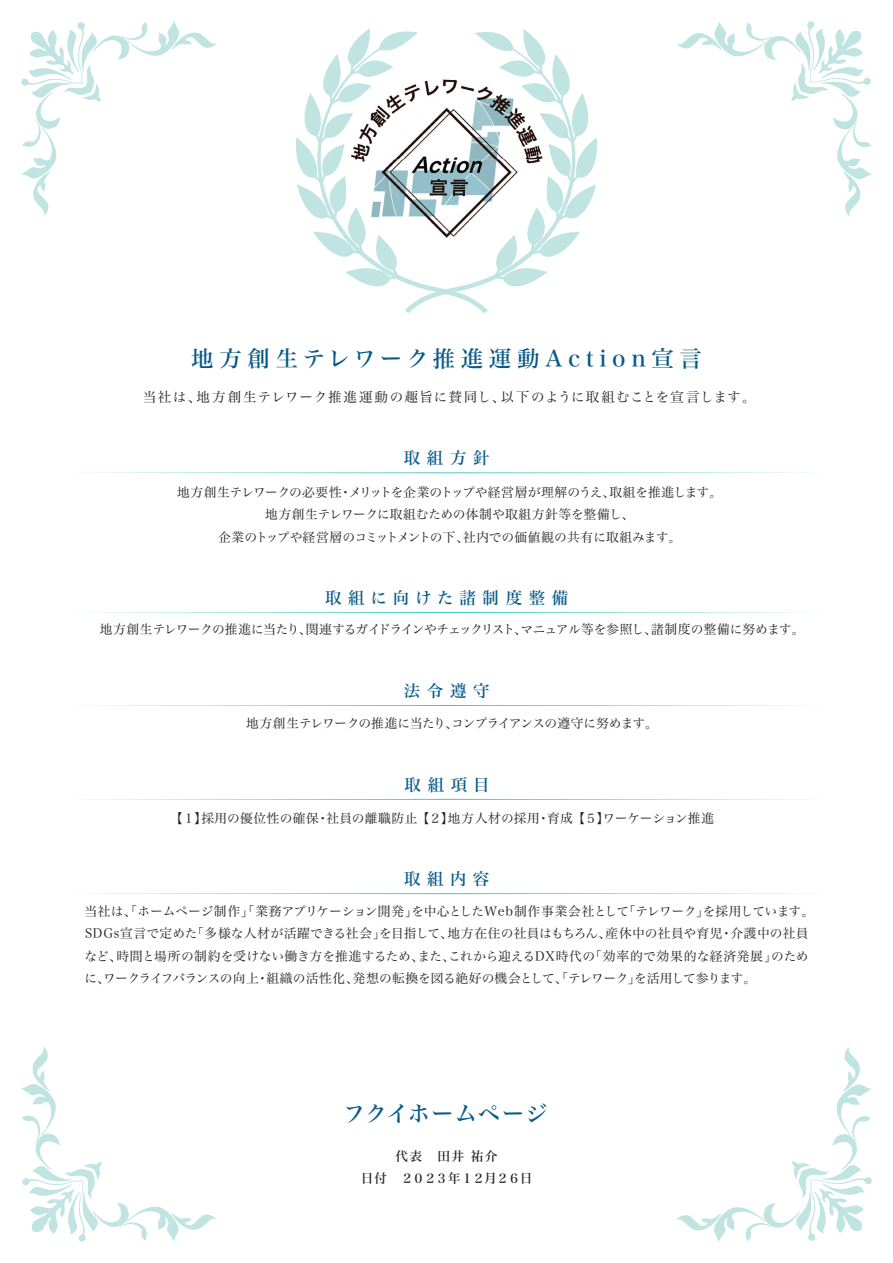
<style>
.page{position:relative;width:893px;height:1263px;background:#fff}
.page>*{position:absolute;margin:0;border:0;box-sizing:border-box;transform-origin:0 0}
.t1{font:22.5px "Hira Min Std N W5";letter-spacing:.25em;color:#075a88}
.t2{font:22.5px "Hira Min Std N W5";letter-spacing:.03em;color:#075a88}
.t3{font:16.5px "Hira Min Std N W5";letter-spacing:.4em;color:#075a88}
.t4{font:16.5px "Hira Min Std N W5";letter-spacing:.38em;color:#075a88}
.t5{font:13.5px "Hira Min Std N W3";letter-spacing:.085em;color:#231f20}
.t6{font:12.75px/22.4px "Hira Min Std N W3";letter-spacing:-.005em;color:#231f20;text-align:center}
.t7{font:12.75px "Hira Min Std N W3";letter-spacing:-.035em;color:#231f20}
.t8{font:12.75px "Hira Min Std N W3";letter-spacing:.015em;color:#231f20}
.t9{font:12.75px "Hira Min Std N W3";letter-spacing:-.045em;color:#231f20}
.t10{font:12.75px/22.4px "Hira Min Std N W5";letter-spacing:-.05em;color:#231f20;text-align:center}
</style>
<div class="page">
<svg style="left:296px;top:28px;width:301px;height:286px"></svg>
<svg style="left:21px;top:21px;width:195px;height:195px"></svg>
<svg style="left:677px;top:21px;width:195px;height:195px"></svg>
<svg style="left:677px;top:1047px;width:195px;height:195px"></svg>
<svg style="left:21px;top:1047px;width:195px;height:195px"></svg>
<svg style="left:84px;top:472px;width:725px;height:1px"></svg>
<svg style="left:84px;top:612px;width:725px;height:1px"></svg>
<svg style="left:84px;top:705px;width:725px;height:1px"></svg>
<img style="left:394px;top:54px;width:105px;height:198px">
<img style="left:341px;top:54px;width:53px;height:211px">
<img style="left:499px;top:54px;width:52px;height:211px">
<img style="left:393px;top:252px;width:106px;height:13px">
<svg style="left:84px;top:893px;width:725px;height:1px"></svg>
<svg style="left:84px;top:799px;width:725px;height:1px"></svg>
<h1 class="t1" style="left:191px;top:342px;width:512px">地方創生テレワーク推進運動Action宣言</h1>
<p class="t5" style="left:143px;top:387px;width:614px">当社は、地方創生テレワーク推進運動の趣旨に賛同し、以下のように取組むことを宣言します。</p>
<p class="t3" style="left:404px;top:446px;width:87px">取組方針</p>
<p class="t6" style="left:177px;top:481px;width:547px">地方創生テレワークの必要性・メリットを企業のトップや経営層が理解のうえ、取組を推進します。地方創生テレワークに取組むための体制や取組方針等を整備し、<br>企業のトップや経営層のコミットメントの下、社内での価値観の共有に取組みます。</p>
<p class="t4" style="left:325px;top:586px;width:245px">取組に向けた諸制度整備</p>
<p class="t7" style="left:100px;top:620px;width:706px">地方創生テレワークの推進に当たり、関連するガイドラインやチェックリスト、マニュアル等を参照し、諸制度の整備に努めます。</p>
<p class="t3" style="left:404px;top:679px;width:87px">法令遵守</p>
<p class="t9" style="left:246px;top:714px;width:413px">地方創生テレワークの推進に当たり、コンプライアンスの遵守に努めます。</p>
<p class="t3" style="left:405px;top:773px;width:87px">取組項目</p>
<p class="t8" style="left:170px;top:809px;width:545px">【１】採用の優位性の確保・社員の離職防止 【２】地方人材の採用・育成 【５】ワーケーション推進</p>
<p class="t3" style="left:404px;top:867px;width:87px">取組内容</p>
<p class="t6" style="left:84px;top:899px;width:731px;text-align:left">当社は、「ホームページ制作」「業務アプリケーション開発」を中心としたWeb制作事業会社として「テレワーク」を採用しています。SDGs宣言で定めた「多様な人材が活躍できる社会」を目指して、地方在住の社員はもちろん、産休中の社員や育児・介護中の社員など、時間と場所の制約を受けない働き方を推進するため、また、これから迎えるDX時代の「効率的で効果的な経済発展」のために、ワークライフバランスの向上・組織の活性化、発想の転換を図る絶好の機会として、「テレワーク」を活用して参ります。</p>
<h1 class="t2" style="left:343px;top:1097px;width:206px">フクイホームページ</h1>
<p class="t10" style="left:361px;top:1144px;width:173px">代表　田井 祐介<br>日付　２０２３年１２月２６日</p>
</div>
